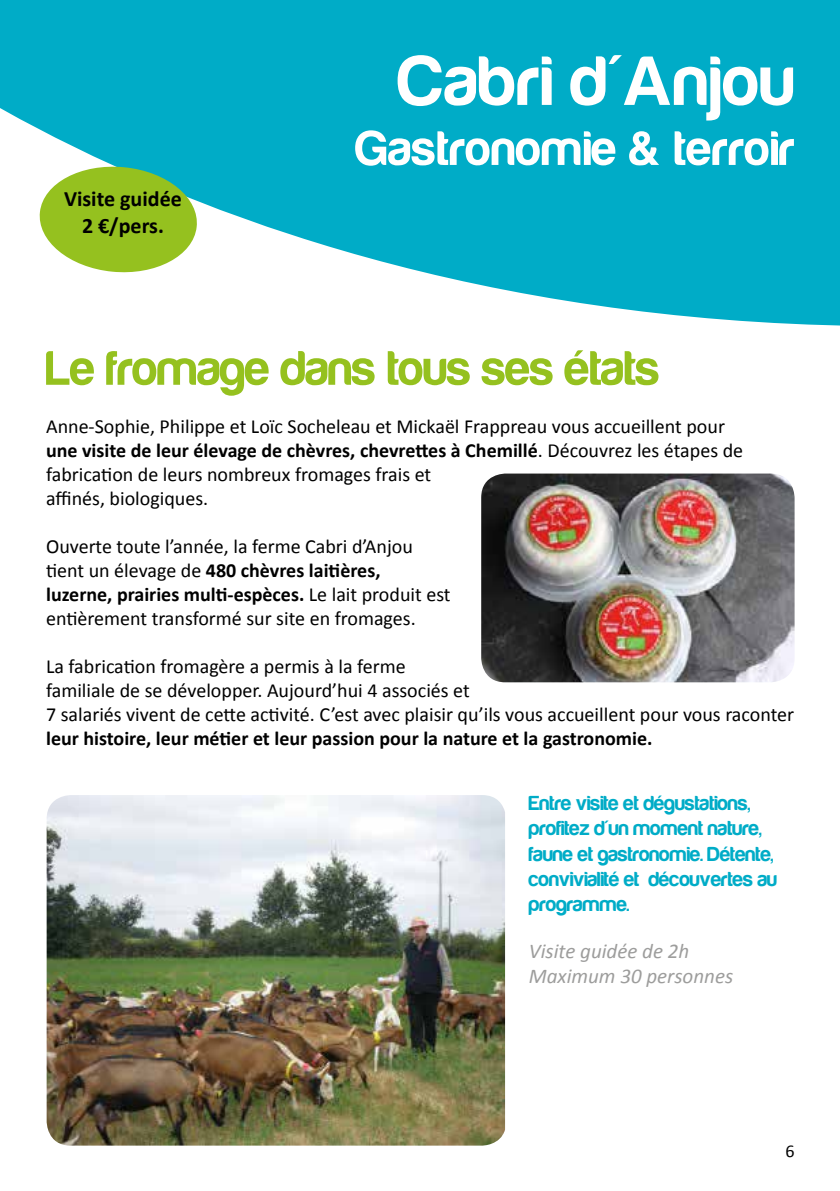
<style>
.page{position:relative;width:840px;height:1191px;background:#fff}
.page>*{position:absolute;margin:0;border:0;box-sizing:border-box;transform-origin:0 0}
.t1{font:72px "Harabara";letter-spacing:.02em;color:#fff}
.t2{font:50px "Harabara";color:#95c11f}
.t3{font:50px "Harabara";letter-spacing:.02em;color:#fff}
.t4{font:700 22px/26.4px "Calibri";color:#000;text-align:center}
.t5{font:21px/25.2px "Harabara";color:#00acc7}
.t6{font:italic 21px/25.2px "Calibri";color:#9d9d9c}
.t7{font:20px/24px "Calibri";color:#000}
.t8{font:700 20px "Calibri";color:#000}
.t9{font:18px "Calibri";color:#000}
.s1{font-weight:700}
</style>
<div class="page">
<svg style="left:0;top:0;width:839px;height:326px;fill:#00acc7"></svg>
<img style="left:47px;top:795px;width:458px;height:350px">
<svg style="left:37px;top:163px;width:163px;height:113px"></svg>
<img style="left:481px;top:473px;width:313px;height:209px">
<p class="t4" style="left:64px;top:186px;width:119px">Visite guidée<br>2 €/pers.</p>
<h1 class="t1" style="left:398px;top:44px;width:397px">Cabri d'Anjou</h1>
<h2 class="t3" style="left:355px;top:122px;width:440px">Gastronomie &amp; terroir</h2>
<h2 class="t2" style="left:46px;top:342px;width:614px">Le fromage dans tous ses états</h2>
<p class="t7" style="left:46px;top:414px;width:698px">Anne-Sophie, Philippe et Loïc Socheleau et Mickaël Frappreau vous accueillent pour <span class="s1">une visite de leur élevage de chèvres, chevrettes à Chemillé</span>. Découvrez les étapes de fabrication de leurs nombreux fromages frais et<br>affinés, biologiques.</p>
<p class="t7" style="left:46px;top:534px;width:406px">Ouverte toute l’année, la ferme Cabri d’Anjou tient un élevage de <span class="s1">480 chèvres laitières, luzerne, prairies multi-espèces.</span> Le lait produit est entièrement transformé sur site en fromages.</p>
<p class="t7" style="left:46px;top:654px;width:749px">La fabrication fromagère a permis à la ferme<br>familiale de se développer. Aujourd’hui 4 associés et<br>7 salariés vivent de cette activité. C’est avec plaisir qu’ils vous accueillent pour vous raconter</p>
<p class="t8" style="left:46px;top:725px;width:607px">leur histoire, leur métier et leur passion pour la nature et la gastronomie.</p>
<p class="t5" style="left:528px;top:791px;width:249px">Entre visite et dégustations, profitez d'un moment nature, faune et gastronomie. Détente, convivialité et découvertes au programme.</p>
<p class="t6" style="left:528px;top:937px;width:206px">Visite guidée de 2h<br>Maximum 30 personnes</p>
<p class="t9" style="left:785px;top:1139px;width:11px">6</p>
</div>
